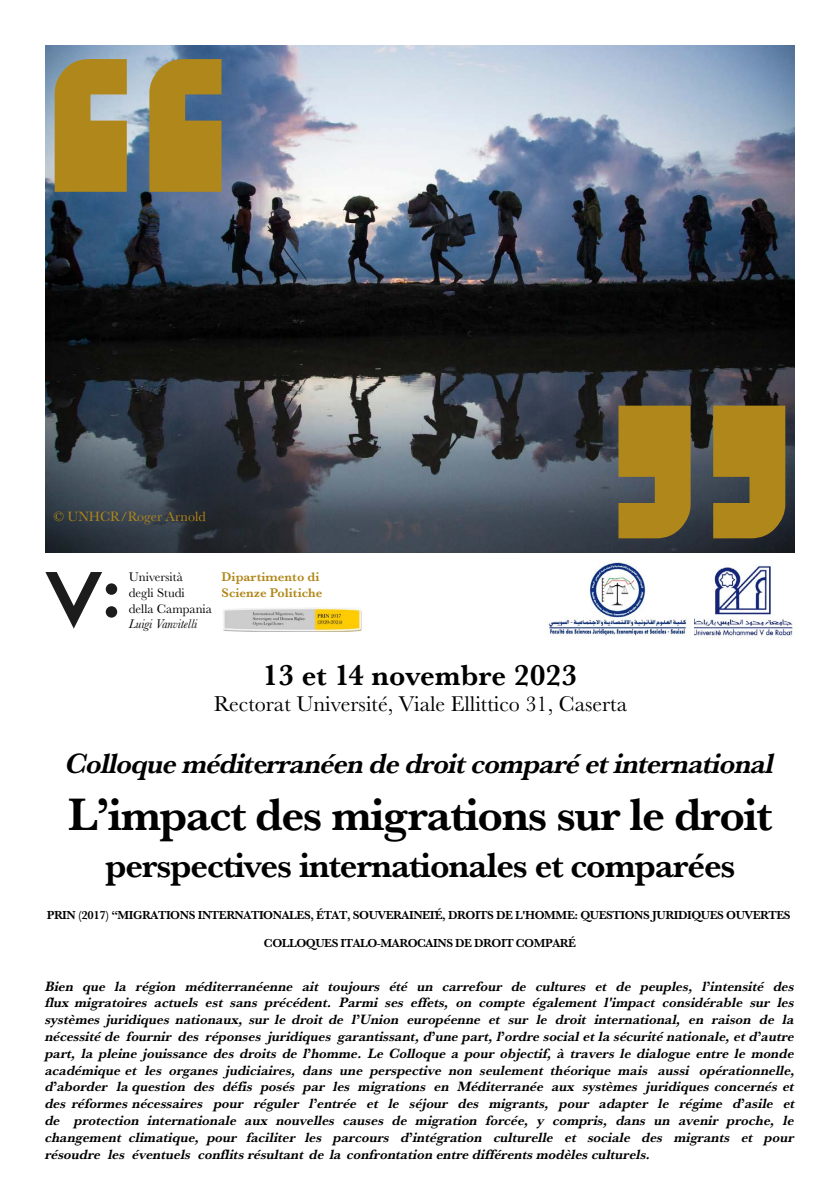
<style>
.page{position:relative;width:840px;height:1191px;background:#fff}
.page>*{position:absolute;margin:0;border:0;box-sizing:border-box;transform-origin:0 0}
.t1{font:700 47px "Baskerville URW";letter-spacing:-.03em;color:#000}
.t2{font:700 36px "Baskerville URW";letter-spacing:-.03em;color:#000}
.t3{font:700 30px "Baskerville URW";color:#000}
.t4{font:italic 700 29px "Baskerville URW";letter-spacing:-.03em;color:#000}
.t5{font:22px "Baskerville URW";color:#000}
.t6{font:italic 700 14px/16.8px "Baskerville URW";color:#000;text-align:justify}
.t7{font:14px "Baskerville";color:#b08718}
.t8{font:13px/15.6px "Baskerville";color:#000}
.t9{font:600 13px/15.6px "Baskerville";color:#b08718}
.t10{font:italic 13px "Baskerville";color:#000}
.t11{font:700 12px "Baskerville URW";letter-spacing:-.035em;color:#000}
.s1{font-style:normal}
</style>
<div class="page">
<img style="left:45px;top:45px;width:749px;height:507px">
<svg style="left:55px;top:59px;width:166px;height:133px"></svg>
<svg style="left:618px;top:405px;width:166px;height:133px"></svg>
<svg style="left:45px;top:572px;width:57px;height:56px"></svg>
<div style="left:106px;top:583px;width:11px;height:12px;background:#1c1c1c;border-radius:50%"></div>
<div style="left:106px;top:606px;width:11px;height:11px;background:#1c1c1c;border-radius:50%"></div>
<img style="left:694px;top:565px;width:99px;height:73px">
<img style="left:548px;top:562px;width:139px;height:74px">
<img style="left:223px;top:607px;width:139px;height:25px">
<p class="t7" style="left:53px;top:508px;width:154px">© UNHCR/Roger Arnold</p>
<p class="t8" style="left:129px;top:569px;width:85px">Università<br>degli Studi della Campania</p>
<p class="t10" style="left:129px;top:615px;width:70px">Luigi Vanvitelli</p>
<p class="t9" style="left:221px;top:569px;width:102px">Dipartimento di<br>Scienze Politiche</p>
<h3 class="t3" style="left:262px;top:653px;width:316px">13 et 14 novembre 2023</h3>
<h3 class="t5" style="left:214px;top:689px;width:414px">Rectorat Université, Viale Ellittico 31, Caserta</h3>
<h3 class="t4" style="left:66px;top:742px;width:709px">Colloque médit<span class="s1">e</span>rranéen de droit comparé et international</h3>
<h1 class="t1" style="left:68px;top:781px;width:705px">L’impact des migrations sur le droit</h1>
<h2 class="t2" style="left:105px;top:839px;width:631px">perspectives internationales et comparées</h2>
<p class="t11" style="left:47px;top:906px;width:745px">PRIN (2017) “MIGRATIONS INTERNATIONALES, ÉTAT, SOUVERAINETÉ, DROITS DE L'HOMME: QUESTIONS JURIDIQUES OUVERTES</p>
<p class="t11" style="left:264px;top:934px;width:313px">COLLOQUES ITALO-MAROCAINS DE DROIT COMPARÉ</p>
<p class="t6" style="left:45px;top:977px;width:751px">Bien que la région méditerranéenne ait toujours été un carrefour de cultures et de peuples, l<span class="s1">’</span>intensité des flux migratoires actuels est sans précédent. Parmi ses effets, on compte également l'impact considérable sur les systèmes juridiques nationaux, sur le droit de l<span class="s1">’</span>Union européenne et sur le droit international, en raison de la nécessité de fournir des réponses juridiques garantissant, d<span class="s1">’</span>une part, l<span class="s1">’</span>ordre social et la sécurité nationale, et d<span class="s1">’</span>autre part, la pleine jouissance des droits de l<span class="s1">’</span>homme. Le Colloque a pour objectif, à travers le dialogue entre le monde académique et les organes judiciaires, dans une perspective non seulement théorique mais aussi opérationnelle, d<span class="s1">’</span>aborder la question des défis posés par les migrations en Méditerranée aux systèmes juridiques concernés et des réformes nécessaires pour réguler l<span class="s1">’</span>entrée et le séjour des migrants, pour adapter le régime d<span class="s1">’</span>asile et de protection internationale aux nouvelles causes de migration forcée, y compris, dans un avenir proche, le changement climatique, pour faciliter les parcours d<span class="s1">’</span>intégration culturelle et sociale des migrants et pour résoudre les éventuels conflits résultant de la confrontation entre différents modèles culturels.</p>
</div>
